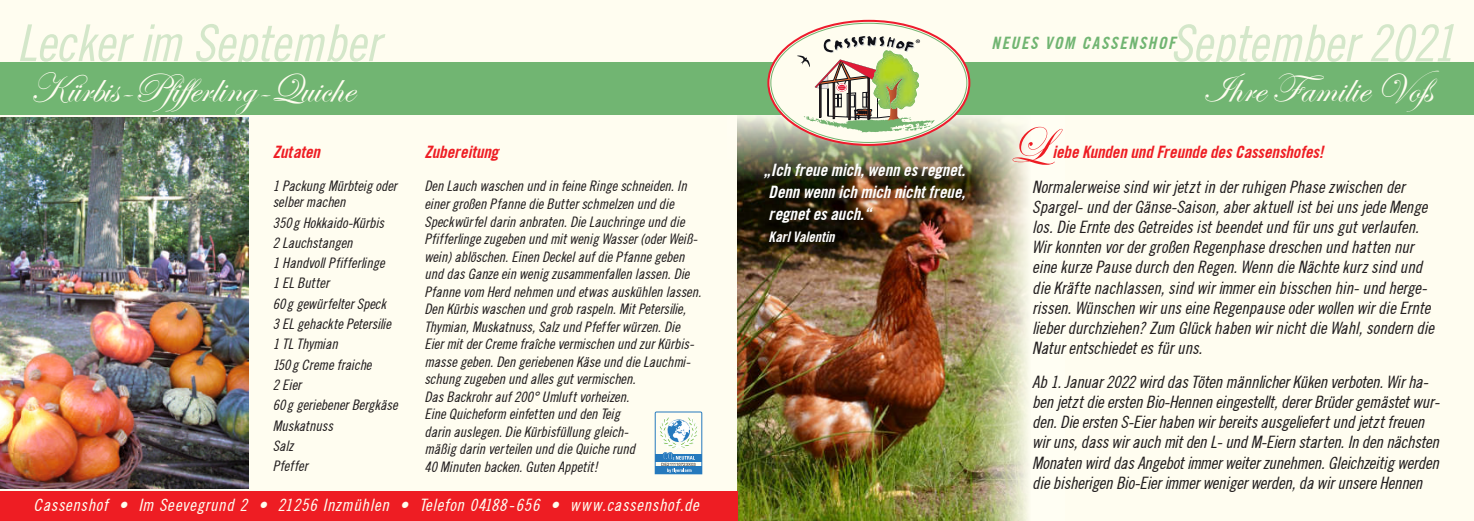
<style>
.page{position:relative;width:1474px;height:521px;background:#fff}
.page>*{position:absolute;margin:0;border:0;box-sizing:border-box;transform-origin:0 0}
.t1{font:52.5px "Tradition Condensed Normal";color:rgb(113 181 114/.3)}
.t2{font:52.5px "Edwardian Script ITC";color:#ee1d23}
.t3{font:42px "Edwardian Script ITC";color:#fffdf0}
.t4{font:17.5px/20.1px "Tradition Condensed Normal";color:#231f20}
.t5{font:17.5px "Tradition Condensed Normal";letter-spacing:.04em;color:#fffdf0}
.t6{font:700 condensed 17.5px/21.9px "Tradition";color:#fff;text-align:justify}
.t7{font:700 condensed 17.5px "Tradition";color:#ee1d23}
.t8{font:700 condensed 17.5px "Tradition";letter-spacing:.1em;color:#71b572}
.t9{font:14.88px/17.5px "Tradition Condensed Normal";color:#231f20}
.t10{font:700 condensed 14.88px "Tradition";color:#fff}
.t11{font:4.38px "Arial";color:#231f20}
</style>
<div class="page">
<div style="left:0;top:0;width:1473px;height:521px;background:#fffdf0"></div>
<img style="left:737px;top:181px;width:233px;height:340px">
<img style="left:970px;top:181px;width:58px;height:340px">
<img style="left:737px;top:115px;width:290px;height:66px">
<div style="left:0;top:63px;width:1473px;height:52px;background:#71b572"></div>
<div style="left:0;top:491px;width:737px;height:30px;background:#ee1d23"></div>
<img style="left:763px;top:163px;width:208px;height:86px">
<svg style="left:768px;top:21px;width:201px;height:124px"></svg>
<svg style="left:796px;top:36px;width:138px;height:97px"></svg>
<img style="left:872px;top:50px;width:47px;height:59px">
<svg style="left:655px;top:412px;width:47px;height:62px"></svg>
<img style="left:0;top:117px;width:248px;height:372px">
<h1 class="t1" style="left:17px;top:13px;width:364px">Lecker im September</h1>
<h1 class="t1" style="left:1170px;top:13px;width:286px">September 2021</h1>
<p class="t8" style="left:991px;top:32px;width:185px">NEUES VOM CASSENSHOF</p>
<h2 class="t3" style="left:30px;top:66px;width:325px">Kürbis-Pfifferling-Quiche</h2>
<h2 class="t3" style="left:1202px;top:66px;width:238px">Ihre Familie Voß</h2>
<p class="t7" style="left:273px;top:141px;width:49px">Zutaten</p>
<p class="t7" style="left:424px;top:141px;width:75px">Zubereitung</p>
<p class="t9" style="left:273px;top:179px;width:125px;line-height:15.8px">1 Packung Mürbteig oder selber machen</p>
<p class="t9" style="left:273px;top:213px;width:126px;line-height:20.3px">350g Hokkaido-Kürbis<br>2 Lauchstangen<br>1 Handvoll Pfifferlinge<br>1 EL Butter<br>60g gewürfelter Speck<br>3 EL gehackte Petersilie<br>1 TL Thymian<br>150g Creme fraiche<br>2 Eier<br>60g geriebener Bergkäse<br>Muskatnuss<br>Salz<br>Pfeffer</p>
<p class="t9" style="left:424px;top:178px;width:278px">Den Lauch waschen und in feine Ringe schneiden. In einer großen Pfanne die Butter schmelzen und die Speckwürfel darin anbraten. Die Lauchringe und die Pfifferlinge zugeben und mit wenig Wasser (oder Weiß&shy;wein) ablöschen. Einen Deckel auf die Pfanne geben und das Ganze ein wenig zusammenfallen lassen. Die Pfanne vom Herd nehmen und etwas auskühlen lassen.<br>Den Kürbis waschen und grob raspeln. Mit Petersilie, Thymian, Muskatnuss, Salz und Pfeffer würzen. Die Eier mit der Creme fraîche vermischen und zur Kürbis&shy;masse geben. Den geriebenen Käse und die Lauchmi&shy;schung zugeben und alles gut vermischen.<br>Das Backrohr auf 200° Umluft vorheizen.<br>Eine Quicheform einfetten und den Teig<br>darin auslegen. Die Kürbisfüllung gleich-<br>mäßig darin verteilen und die Quiche rund<br>40 Minuten backen. Guten Appetit!</p>
<p class="t11" style="left:661px;top:462px;width:36px">DE211110723X03</p>
<p class="t5" style="left:34px;top:495px;width:666px">Cassenshof • Im Seevegrund 2 • 21256 Inzmühlen • Telefon 04188-656 • www.cassenshof.de</p>
<p class="t6" style="left:763px;top:160px;width:203px">„Ich freue mich, wenn es regnet.<br>Denn wenn ich mich nicht freue, regnet es auch.“</p>
<p class="t10" style="left:768px;top:228px;width:67px">Karl Valentin</p>
<h1 class="t2" style="left:1008px;top:118px;width:41px">L</h1>
<p class="t7" style="left:1052px;top:141px;width:272px">iebe Kunden und Freunde des Cassenshofes!</p>
<p class="t4" style="left:1032px;top:177px;width:403px">Normalerweise sind wir jetzt in der ruhigen Phase zwischen der Spargel- und der Gänse-Saison, aber aktuell ist bei uns jede Menge los. Die Ernte des Getreides ist beendet und für uns gut verlaufen.<br>Wir konnten vor der großen Regenphase dreschen und hatten nur eine kurze Pause durch den Regen. Wenn die Nächte kurz sind und die Kräfte nachlassen, sind wir immer ein bisschen hin- und herge&shy;rissen. Wünschen wir uns eine Regenpause oder wollen wir die Ernte lieber durchziehen? Zum Glück haben wir nicht die Wahl, sondern die Natur entschiedet es für uns.</p>
<p class="t4" style="left:1032px;top:372px;width:409px">Ab 1. Januar 2022 wird das Töten männlicher Küken verboten. Wir ha&shy;ben jetzt die ersten Bio-Hennen eingestellt, derer Brüder gemästet wur&shy;den. Die ersten S-Eier haben wir bereits ausgeliefert und jetzt freuen wir uns, dass wir auch mit den L- und M-Eiern starten. In den nächsten Monaten wird das Angebot immer weiter zunehmen. Gleichzeitig werden die bisherigen Bio-Eier immer weniger werden, da wir unsere Hennen</p>
</div>
